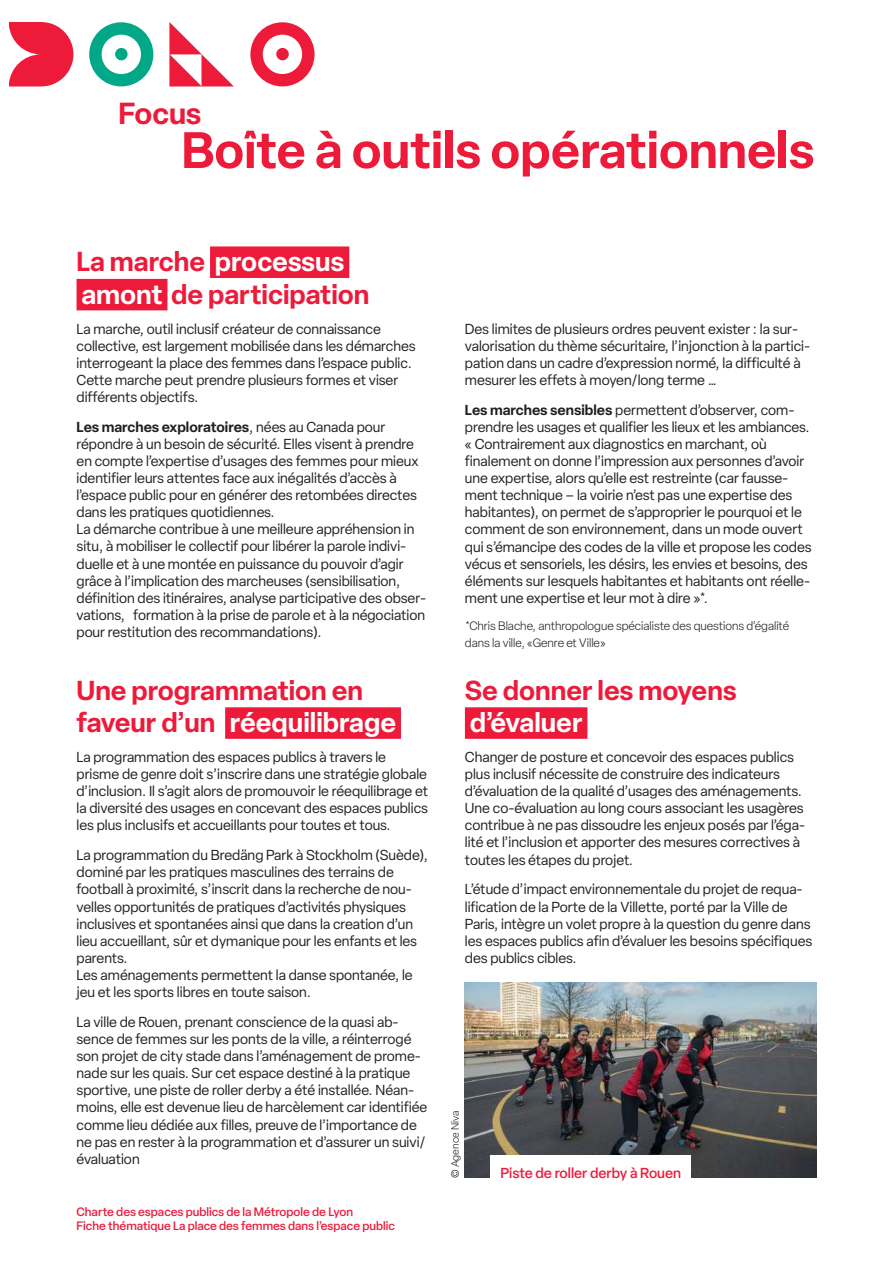
<style>
.page{position:relative;width:893px;height:1263px;background:#fff}
.page>*{position:absolute;margin:0;border:0;box-sizing:border-box;transform-origin:0 0}
.t1{font:600 50.4px "Elza";color:#ed1a3a}
.t2{font:600 30px "Elza";letter-spacing:-.005em;color:#ed1a3a}
.t3{font:600 27px/32.4px "Elza";color:#ed1a3a}
.t4{font:600 27px "Elza";color:#fff}
.t5{font:14.25px/17.1px "Elza";color:#231f20}
.t6{font:500 14.25px "Elza";color:#ed1a3a}
.t7{font:500 12px/14.4px "Elza";color:#ed1a3a}
.t8{font:300 12px/17.1px "Elza";color:#231f20}
.t9{font:300 10.5px "Elza";color:#231f20}
.s1{color:#fff}
.s2{font-weight:600}
</style>
<div class="page">
<img style="left:465px;top:982px;width:351px;height:196px">
<div style="left:250px;top:22px;width:65px;height:64px;background:#ed1a3a;border-radius:50%"></div>
<div style="left:263px;top:35px;width:39px;height:39px;background:#fff;border-radius:50%"></div>
<div style="left:276px;top:48px;width:13px;height:12px;background:#ed1a3a;border-radius:50%"></div>
<div style="left:89px;top:22px;width:64px;height:64px;background:#00a887;border-radius:50%"></div>
<div style="left:102px;top:35px;width:39px;height:39px;background:#fff;border-radius:50%"></div>
<div style="left:115px;top:48px;width:13px;height:12px;background:#00a887;border-radius:50%"></div>
<svg style="left:9px;top:22px;width:64px;height:65px"></svg>
<svg style="left:169px;top:22px;width:65px;height:64px"></svg>
<div style="left:210px;top:246px;width:139px;height:32px;background:#ed1a3a"></div>
<div style="left:77px;top:279px;width:90px;height:31px;background:#ed1a3a"></div>
<div style="left:465px;top:707px;width:122px;height:32px;background:#ed1a3a"></div>
<div style="left:225px;top:707px;width:176px;height:32px;background:#ed1a3a"></div>
<div style="left:491px;top:1155px;width:200px;height:31px;background:#fff"></div>
<h2 class="t2" style="left:119px;top:92px;width:85px">Focus</h2>
<h1 class="t1" style="left:182px;top:114px;width:635px">Boîte à outils opérationnels</h1>
<h3 class="t3" style="left:77px;top:245px;width:294px">La marche <span class="s1">processus amont</span> de participation</h3>
<p class="t5" style="left:77px;top:320px;width:341px">La marche, outil inclusif créateur de connaissance collective, est largement mobilisée dans les démarches interrogeant la place des femmes dans l’espace public.<br>Cette marche peut prendre plusieurs formes et viser différents objectifs.</p>
<p class="t5" style="left:77px;top:418px;width:351px"><span class="s2">Les marches exploratoires</span>, nées au Canada pour répondre à un besoin de sécurité. Elles visent à prendre en compte l’expertise d’usages des femmes pour mieux identifier leurs attentes face aux inégalités d’accès à l’espace public pour en générer des retombées directes dans les pratiques quotidiennes.<br>La démarche contribue à une meilleure appréhension in situ, à mobiliser le collectif pour libérer la parole indivi&shy;duelle et à une montée en puissance du pouvoir d’agir grâce à l’implication des marcheuses (sensibilisation, définition des itinéraires, analyse participative des obser&shy;vations, formation à la prise de parole et à la négociation pour restitution des recommandations).</p>
<h3 class="t3" style="left:77px;top:673px;width:321px">Une programmation en faveur d’un <span class="s1">réequilibrage</span></h3>
<p class="t5" style="left:77px;top:748px;width:353px">La programmation des espaces publics à travers le prisme de genre doit s’inscrire dans une stratégie globale d’inclusion. Il s’agit alors de promouvoir le réequilibrage et la diversité des usages en concevant des espaces publics les plus inclusifs et accueillants pour toutes et tous.</p>
<p class="t5" style="left:77px;top:847px;width:353px">La programmation du Bredäng Park à Stockholm (Suède), dominé par les pratiques masculines des terrains de football à proximité, s’inscrit dans la recherche de nou&shy;velles opportunités de pratiques d’activités physiques inclusives et spontanées ainsi que dans la creation d’un lieu accueillant, sûr et dymanique pour les enfants et les parents.<br>Les aménagements permettent la danse spontanée, le jeu et les sports libres en toute saison.</p>
<p class="t5" style="left:77px;top:1013px;width:352px">La ville de Rouen, prenant conscience de la quasi ab&shy;sence de femmes sur les ponts de la ville, a réinterrogé son projet de city stade dans l’aménagement de prome&shy;nade sur les quais. Sur cet espace destiné à la pratique sportive, une piste de roller derby a été installée. Néan&shy;moins, elle est devenue lieu de harcèlement car identifiée comme lieu dédiée aux filles, preuve de l’importance de ne pas en rester à la programmation et d’assurer un suivi/ évaluation</p>
<p class="t7" style="left:77px;top:1204px;width:320px">Charte des espaces publics de la Métropole de Lyon<br>Fiche thématique La place des femmes dans l’espace public</p>
<p class="t5" style="left:465px;top:320px;width:347px">Des limites de plusieurs ordres peuvent exister : la sur&shy;valorisation du thème sécuritaire, l’injonction à la partici&shy;pation dans un cadre d’expression normé, la difficulté à mesurer les effets à moyen/long terme …</p>
<p class="t5" style="left:465px;top:401px;width:348px"><span class="s2">Les marches sensibles</span> permettent d’observer, com&shy;prendre les usages et qualifier les lieux et les ambiances. « Contrairement aux diagnostics en marchant, où finalement on donne l’impression aux personnes d’avoir une expertise, alors qu’elle est restreinte (car fausse&shy;ment technique – la voirie n’est pas une expertise des habitantes), on permet de s’approprier le pourquoi et le comment de son environnement, dans un mode ouvert qui s’émancipe des codes de la ville et propose les codes vécus et sensoriels, les désirs, les envies et besoins, des éléments sur lesquels habitantes et habitants ont réelle&shy;ment une expertise et leur mot à dire »*.</p>
<p class="t8" style="left:465px;top:617px;width:326px">*Chris Blache, anthropologue spécialiste des questions d’égalité dans la ville, «Genre et Ville»</p>
<h3 class="t3" style="left:465px;top:673px;width:274px">Se donner les moyens</h3>
<h3 class="t4" style="left:470px;top:703px;width:114px">d’évaluer</h3>
<p class="t5" style="left:465px;top:748px;width:342px">Changer de posture et concevoir des espaces publics plus inclusif nécessite de construire des indicateurs d’évaluation de la qualité d’usages des aménagements.<br>Une co-évaluation au long cours associant les usagères contribue à ne pas dissoudre les enjeux posés par l’éga&shy;lité et l’inclusion et apporter des mesures correctives à toutes les étapes du projet.</p>
<p class="t5" style="left:465px;top:881px;width:349px">L’étude d’impact environnementale du projet de requa&shy;lification de la Porte de la Villette, porté par la Ville de Paris, intègre un volet propre à la question du genre dans les espaces publics afin d’évaluer les besoins spécifiques des publics cibles.</p>
<p class="t9" style="left:448px;top:1178px;width:69px;rotate:-90deg">© Agence Niva</p>
<p class="t6" style="left:500px;top:1163px;width:182px">Piste de roller derby à Rouen</p>
</div>
